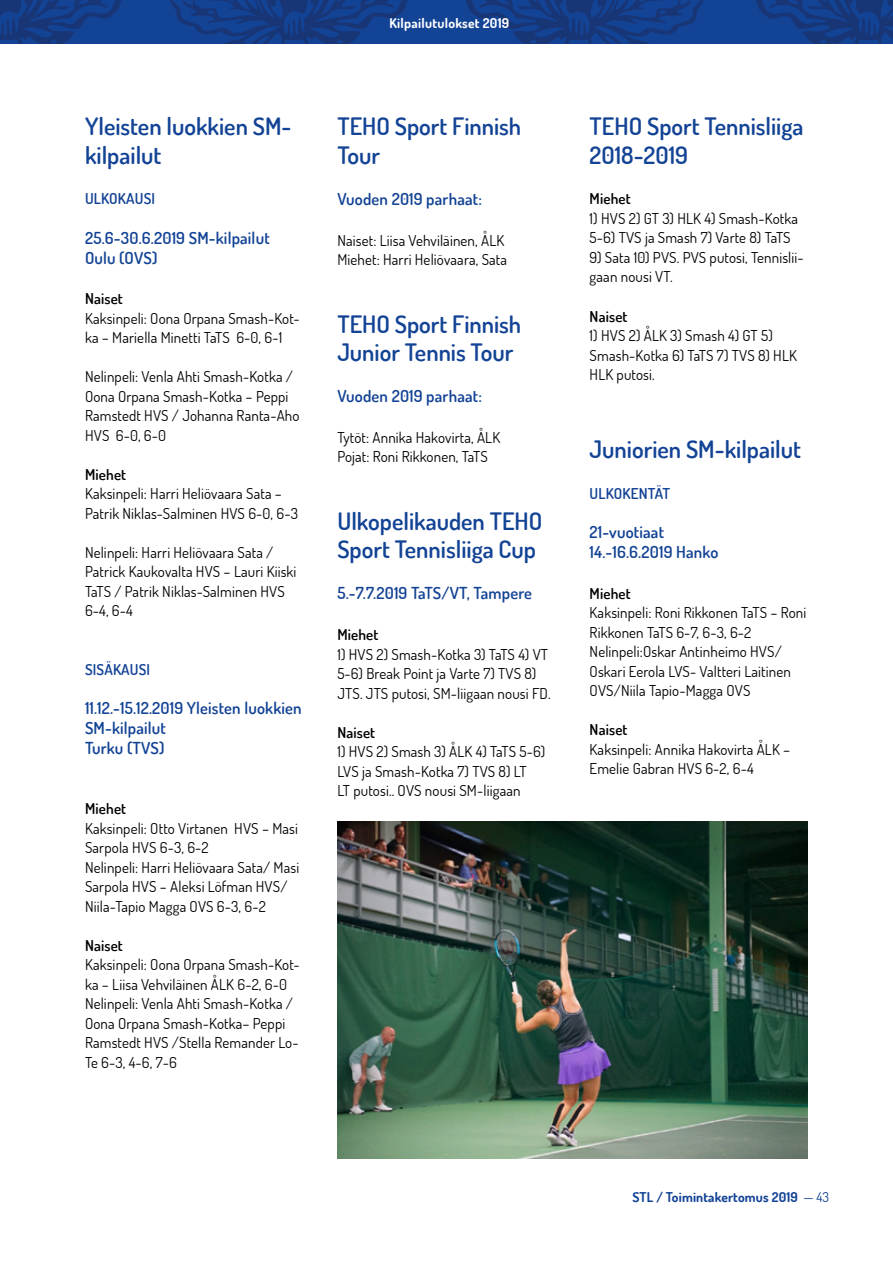
<style>
.page{position:relative;width:893px;height:1263px;background:#fff}
.page>*{position:absolute;margin:0;border:0;box-sizing:border-box;transform-origin:0 0}
.t1{font:600 24px/28.5px "Dosis";color:#134395}
.t2{font:600 16.5px/19.8px "Dosis";letter-spacing:.01em;color:#134395}
.t3{font:15px/19.5px "Dosis";letter-spacing:.01em;color:#000}
.t4{font:600 15px "Dosis";letter-spacing:.01em;color:#000}
.t5{font:600 15px "Dosis";letter-spacing:.01em;color:#134395}
.t6{font:700 13.5px "Dosis";letter-spacing:.01em;color:#134395}
.t7{font:700 13.5px "Dosis";letter-spacing:.02em;color:#fff}
.s1{font-weight:400}
</style>
<div class="page">
<svg style="left:0;top:0;width:893px;height:44px;background:#143e8a"></svg>
<img style="left:337px;top:822px;width:471px;height:337px">
<h1 class="t1" style="left:85px;top:112px;width:208px">Yleisten luokkien SM&shy;kilpailut</h1>
<p class="t5" style="left:85px;top:189px;width:72px">ULKOKAUSI</p>
<p class="t2" style="left:85px;top:227px;width:186px">25.6-30.6.2019 SM-kilpailut<br>Oulu (OVS)</p>
<p class="t4" style="left:85px;top:289px;width:39px">Naiset</p>
<p class="t3" style="left:85px;top:308px;width:216px">Kaksinpeli: Oona Orpana Smash-Kot&shy;ka – Mariella Minetti TaTS 6-0, 6-1</p>
<p class="t3" style="left:85px;top:367px;width:216px">Nelinpeli: Venla Ahti Smash-Kotka /<br>Oona Orpana Smash-Kotka – Peppi<br>Ramstedt HVS / Johanna Ranta-Aho<br>HVS 6-0, 6-0</p>
<p class="t4" style="left:85px;top:465px;width:43px">Miehet</p>
<p class="t3" style="left:85px;top:484px;width:214px">Kaksinpeli: Harri Heliövaara Sata –<br>Patrik Niklas-Salminen HVS 6-0, 6-3</p>
<p class="t3" style="left:85px;top:542px;width:213px">Nelinpeli: Harri Heliövaara Sata /<br>Patrick Kaukovalta HVS – Lauri Kiiski<br>TaTS / Patrik Niklas-Salminen HVS<br>6-4, 6-4</p>
<p class="t5" style="left:85px;top:660px;width:67px">SISÄKAUSI</p>
<p class="t2" style="left:85px;top:698px;width:218px">11.12.-15.12.2019 Yleisten luokkien<br>SM-kilpailut<br>Turku (TVS)</p>
<p class="t4" style="left:85px;top:799px;width:43px">Miehet</p>
<p class="t3" style="left:85px;top:818px;width:216px">Kaksinpeli: Otto Virtanen HVS – Masi<br>Sarpola HVS 6-3, 6-2<br>Nelinpeli: Harri Heliövaara Sata/ Masi<br>Sarpola HVS – Aleksi Löfman HVS/<br>Niila-Tapio Magga OVS 6-3, 6-2</p>
<p class="t4" style="left:85px;top:935px;width:39px">Naiset</p>
<p class="t3" style="left:85px;top:954px;width:216px">Kaksinpeli: Oona Orpana Smash-Kot&shy;ka – Liisa Vehviläinen ÅLK 6-2, 6-0<br>Nelinpeli: Venla Ahti Smash-Kotka /<br>Oona Orpana Smash-Kotka– Peppi<br>Ramstedt HVS /Stella Remander Lo-<br>Te 6-3, 4-6, 7-6</p>
<p class="t7" style="left:390px;top:14px;width:121px">Kilpailutulokset 2019</p>
<h1 class="t1" style="left:337px;top:112px;width:185px">TEHO Sport Finnish<br>Tour</h1>
<p class="t2" style="left:337px;top:188px;width:146px">Vuoden 2019 parhaat:</p>
<p class="t3" style="left:337px;top:230px;width:171px">Naiset: Liisa Vehviläinen, ÅLK<br>Miehet: Harri Heliövaara, Sata</p>
<h1 class="t1" style="left:337px;top:309px;width:185px">TEHO Sport Finnish<br>Junior Tennis Tour</h1>
<p class="t2" style="left:337px;top:386px;width:146px">Vuoden 2019 parhaat:</p>
<p class="t3" style="left:337px;top:427px;width:164px">Tytöt: Annika Hakovirta, ÅLK<br>Pojat: Roni Rikkonen, TaTS</p>
<h1 class="t1" style="left:337px;top:506px;width:207px">Ulkopelikauden TEHO<br>Sport Tennisliiga Cup</h1>
<p class="t2" style="left:337px;top:583px;width:196px">5.-7.7.2019 TaTS/VT, Tampere</p>
<p class="t4" style="left:337px;top:625px;width:43px">Miehet</p>
<p class="t3" style="left:337px;top:644px;width:215px">1) HVS 2) Smash-Kotka 3) TaTS 4) VT<br>5-6) Break Point ja Varte 7) TVS 8)<br>JTS. JTS putosi, SM-liigaan nousi FD.</p>
<p class="t4" style="left:337px;top:722px;width:39px">Naiset</p>
<p class="t3" style="left:337px;top:742px;width:209px">1) HVS 2) Smash 3) ÅLK 4) TaTS 5-6)<br>LVS ja Smash-Kotka 7) TVS 8) LT<br>LT putosi.. OVS nousi SM-liigaan</p>
<h1 class="t1" style="left:590px;top:112px;width:215px">TEHO Sport Tennisliiga<br>2018-2019</h1>
<p class="t4" style="left:590px;top:189px;width:43px">Miehet</p>
<p class="t3" style="left:590px;top:208px;width:210px">1) HVS 2) GT 3) HLK 4) Smash-Kotka<br>5-6) TVS ja Smash 7) Varte 8) TaTS</p>
<p class="t3" style="left:590px;top:247px;width:216px">9) Sata 10) PVS. PVS putosi, Tennislii&shy;gaan nousi VT.</p>
<p class="t4" style="left:590px;top:306px;width:39px">Naiset</p>
<p class="t3" style="left:590px;top:325px;width:209px">1) HVS 2) ÅLK 3) Smash 4) GT 5)<br>Smash-Kotka 6) TaTS 7) TVS 8) HLK<br>HLK putosi.</p>
<h1 class="t1" style="left:590px;top:435px;width:213px">Juniorien SM-kilpailut</h1>
<p class="t5" style="left:590px;top:484px;width:82px">ULKOKENTÄT</p>
<p class="t2" style="left:590px;top:522px;width:130px">21-vuotiaat<br>14.-16.6.2019 Hanko</p>
<p class="t4" style="left:590px;top:584px;width:43px">Miehet</p>
<p class="t3" style="left:590px;top:603px;width:218px">Kaksinpeli: Roni Rikkonen TaTS – Roni<br>Rikkonen TaTS 6-7, 6-3, 6-2<br>Nelinpeli:Oskar Antinheimo HVS/<br>Oskari Eerola LVS- Valtteri Laitinen<br>OVS/Niila Tapio-Magga OVS</p>
<p class="t4" style="left:590px;top:720px;width:39px">Naiset</p>
<p class="t3" style="left:590px;top:739px;width:202px">Kaksinpeli: Annika Hakovirta ÅLK –<br>Emelie Gabran HVS 6-2, 6-4</p>
<p class="t6" style="left:632px;top:1189px;width:198px">STL / Toimintakertomus 2019 <span class="s1">— 43</span></p>
</div>
